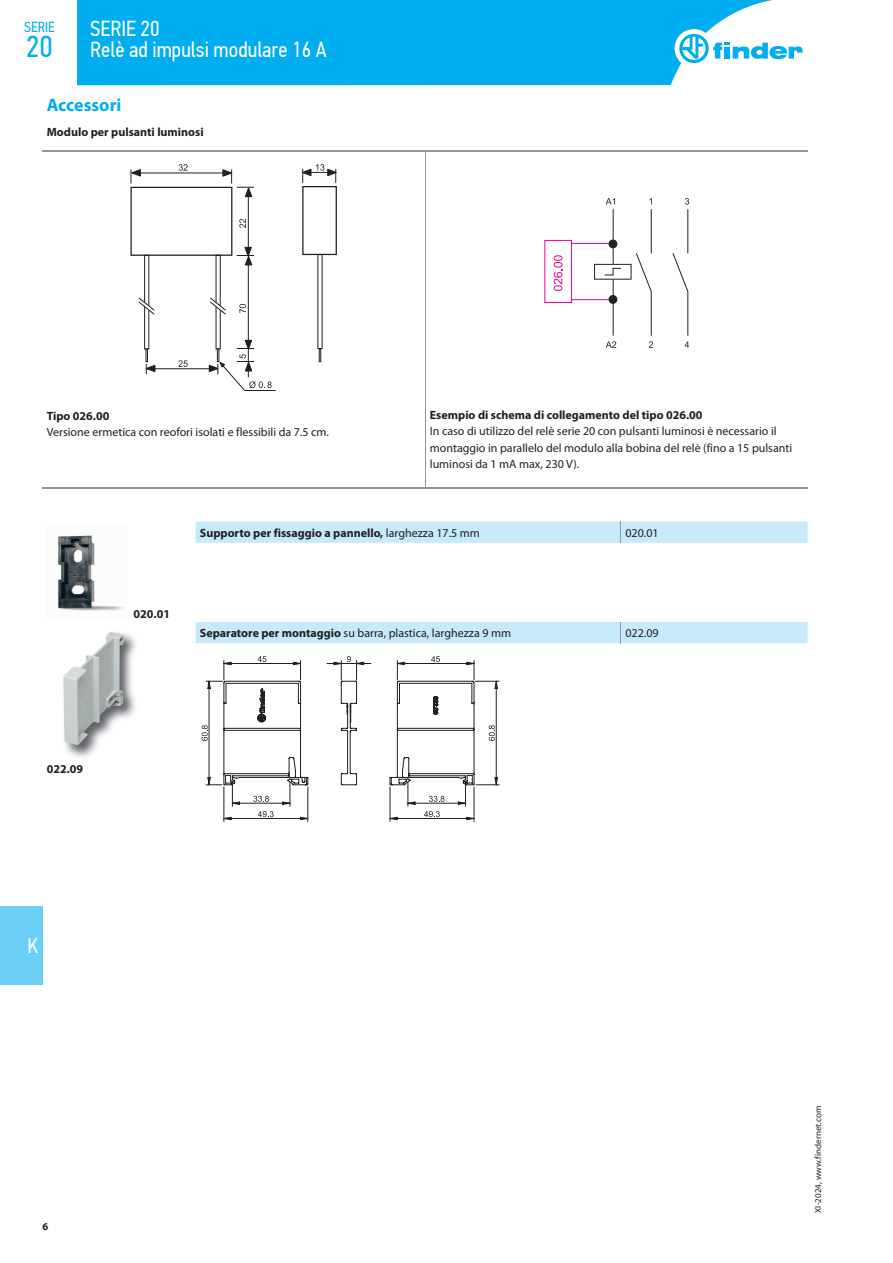
<style>
.page{position:relative;width:893px;height:1263px;background:#fff}
.page>*{position:absolute;margin:0;border:0;box-sizing:border-box;transform-origin:0 0}
.t1{font:30.3px "PF Din Text Cond Pro";color:#00aeef}
.t2{font:21.75px/21px "PF Din Text Cond Pro";color:#fff}
.t3{font:21px "PF Din Text Cond Pro";color:#fff}
.t4{font:700 18px "Myriad Pro";color:#00aeef}
.t5{font:14.55px "PF Din Text Cond Pro";color:#00aeef}
.t6{font:12px/16.2px "Myriad Pro";color:#231f20}
.t7{font:700 12px "Myriad Pro";color:#231f20}
.t8{font:700 10.5px "Myriad Pro";color:#231f20}
.t9{font:9px "Myriad Pro";color:#231f20}
.s1{font-weight:400}
.s2{font-weight:700}
</style>
<div class="page">
<div style="left:0;top:906px;width:43px;height:78px;background:#6bcff6"></div>
<hr style="left:43px;top:151px;width:382px;height:1px;background:#939598">
<hr style="left:43px;top:488px;width:382px;height:1px;background:#939598">
<hr style="left:425px;top:151px;width:383px;height:1px;background:#939598">
<hr style="left:425px;top:488px;width:383px;height:1px;background:#939598">
<hr style="left:425px;top:152px;width:1px;height:336px;background:#939598">
<hr style="left:248px;top:189px;width:1px;height:65px;background:#231f20">
<hr style="left:134px;top:173px;width:94px;height:1px;background:#231f20">
<svg style="left:239px;top:219px;width:7px;height:9px"></svg>
<svg style="left:222px;top:169px;width:32px;height:29px"></svg>
<svg style="left:130px;top:169px;width:12px;height:14px"></svg>
<svg style="left:179px;top:164px;width:9px;height:7px"></svg>
<div style="left:302px;top:186px;width:35px;height:69px;border:1px solid #231f20"></div>
<svg style="left:302px;top:164px;width:35px;height:19px"></svg>
<div style="left:130px;top:187px;width:102px;height:69px;border:1px solid #231f20"></div>
<svg style="left:319px;top:348px;width:2px;height:14px"></svg>
<svg style="left:138px;top:246px;width:138px;height:145px"></svg>
<div style="left:544px;top:240px;width:28px;height:63px;border:1px solid #ed028c"></div>
<svg style="left:554px;top:255px;width:8px;height:36px"></svg>
<hr style="left:571px;top:299px;width:42px;height:1px;background:#ed028c">
<hr style="left:572px;top:243px;width:41px;height:1px;background:#ed028c">
<svg style="left:604px;top:198px;width:85px;height:150px"></svg>
<div style="left:609px;top:240px;width:8px;height:8px;background:#231f20;border-radius:50%"></div>
<div style="left:608px;top:239px;width:9px;height:9px;border:1px solid #231f20;border-radius:50%"></div>
<div style="left:609px;top:296px;width:8px;height:7px;background:#231f20;border-radius:50%"></div>
<div style="left:608px;top:295px;width:9px;height:9px;border:1px solid #231f20;border-radius:50%"></div>
<div style="left:594px;top:264px;width:37px;height:16px;border:1px solid #231f20"></div>
<svg style="left:196px;top:521px;width:611px;height:122px"></svg>
<svg style="left:620px;top:622px;width:1px;height:21px"></svg>
<svg style="left:620px;top:521px;width:1px;height:22px"></svg>
<img style="left:58px;top:535px;width:65px;height:76px">
<img style="left:65px;top:633px;width:71px;height:124px">
<img style="left:63px;top:632px;width:61px;height:113px">
<hr style="left:224px;top:787px;width:1px;height:34px;background:#231f20">
<hr style="left:308px;top:787px;width:1px;height:34px;background:#231f20">
<hr style="left:390px;top:787px;width:1px;height:34px;background:#231f20">
<hr style="left:474px;top:787px;width:1px;height:34px;background:#231f20">
<svg style="left:202px;top:656px;width:297px;height:164px"></svg>
<hr style="left:390px;top:818px;width:84px;height:1px;background:#231f20">
<div style="left:77px;top:0;width:696px;height:85px;background:#00aeef"></div>
<div style="left:675px;top:29px;width:38px;height:39px;background:#fff;border-radius:50%"></div>
<svg style="left:679px;top:34px;width:124px;height:29px"></svg>
<p class="t5" style="left:24px;top:19px;width:32px">SERIE</p>
<h1 class="t1" style="left:26px;top:28px;width:28px">20</h1>
<h2 class="t2" style="left:90px;top:18px;width:238px">SERIE 20<br>Relè ad impulsi modulare 16 A</h2>
<h3 class="t4" style="left:47px;top:93px;width:76px">Accessori</h3>
<p class="t7" style="left:47px;top:124px;width:158px">Modulo per pulsanti luminosi</p>
<p class="t7" style="left:47px;top:408px;width:64px">Tipo 026.00</p>
<p class="t6" style="left:47px;top:423px;width:284px">Versione ermetica con reofori isolati e flessibili da 7.5 cm.</p>
<p class="t7" style="left:430px;top:407px;width:274px">Esempio di schema di collegamento del tipo 026.00</p>
<p class="t6" style="left:430px;top:423px;width:364px">In caso di utilizzo del relè serie 20 con pulsanti luminosi è necessario il montaggio in parallelo del modulo alla bobina del relè (fino a 15 pulsanti luminosi da 1 mA max, 230 V).</p>
<p class="t7" style="left:47px;top:761px;width:38px">022.09</p>
<p class="t7" style="left:134px;top:606px;width:38px">020.01</p>
<p class="t7" style="left:200px;top:525px;width:282px">Supporto per fissaggio a pannello, <span class="s1">larghezza 17.5 mm</span></p>
<p class="t6" style="left:625px;top:524px;width:35px">020.01</p>
<p class="t6" style="left:200px;top:625px;width:313px"><span class="s2">Separatore per montaggio</span> su barra, plastica, larghezza 9 mm</p>
<p class="t6" style="left:625px;top:625px;width:35px">022.09</p>
<h3 class="t3" style="left:27px;top:933px;width:12px">K</h3>
<p class="t8" style="left:43px;top:1219px;width:7px">6</p>
<p class="t9" style="left:812px;top:1213px;width:108px;rotate:-90deg">XI-2024, www.findernet.com</p>
</div>
